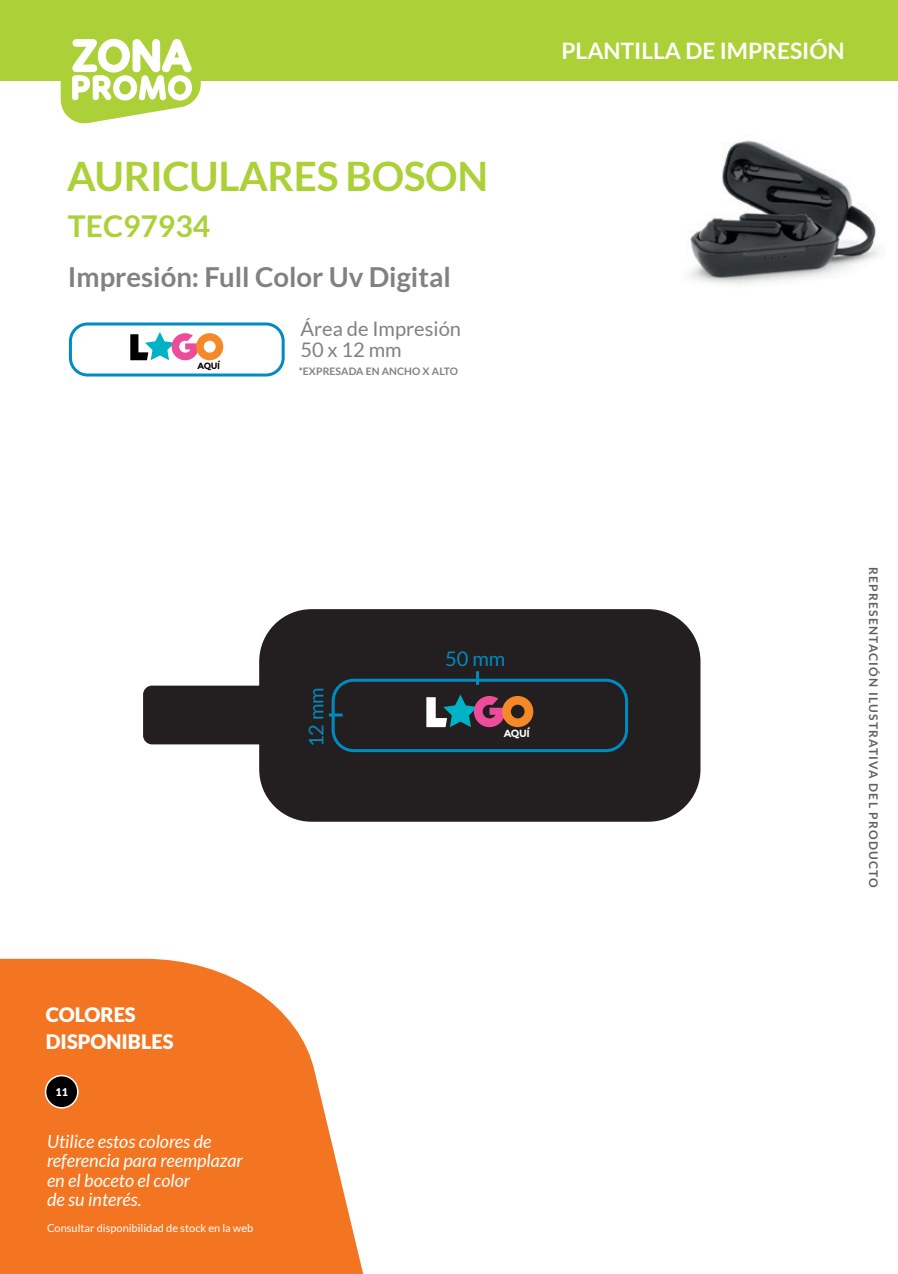
<style>
.page{position:relative;width:898px;height:1274px;background:#fff}
.page>*{position:absolute;margin:0;border:0;box-sizing:border-box;transform-origin:0 0}
.t1{font:700 40.65px "Lato";letter-spacing:-.01em;color:#acd037}
.t2{font:700 30px "Lato";color:#acd037}
.t3{font:700 27.45px "Lato";color:#808180}
.t4{font:700 22.65px "Lato";color:#fff}
.t5{font:20.1px/21.8px "Lato";color:#808180}
.t6{font:20.1px "Lato";color:#008bc3}
.t7{font:900 19.95px/26.5px "Lato";color:#fff}
.t8{font:italic 18px/19.5px "Lato";color:#fff}
.t9{font:700 12px "Lato";letter-spacing:.1em;color:#5f6060}
.t10{font:10.95px "Lato";color:#fff}
.t11{font:900 10.65px "Lato";color:#fff}
.t12{font:700 10.35px "Lato";letter-spacing:.01em;color:#808180}
.t13{font:700 10.35px "Montserrat";color:#fff}
.t14{font:700 9px "Montserrat";color:#000001}
</style>
<div class="page">
<svg style="left:0;top:959px;width:364px;height:315px;background:#f5853b"></svg>
<div style="left:46px;top:1076px;width:32px;height:32px;background:#000001;border-radius:50%"></div>
<div style="left:45px;top:1075px;width:34px;height:34px;border:2px solid #fff;border-radius:50%"></div>
<div style="left:0;top:0;width:897px;height:81px;background:#acd037"></div>
<svg style="left:61px;top:38px;width:140px;height:86px"></svg>
<div style="left:69px;top:322px;width:215px;height:55px;border:3px solid #008bc3;border-radius:17px"></div>
<svg style="left:130px;top:332px;width:93px;height:28px"></svg>
<img style="left:690px;top:140px;width:189px;height:144px">
<div style="left:260px;top:610px;width:439px;height:211px;background:#231f20;border-radius:52px"></div>
<div style="left:331px;top:679px;width:297px;height:73px;border:3px solid #008bc3;border-radius:21px"></div>
<div style="left:144px;top:686px;width:139px;height:58px;background:#231f20;border-radius:8px"></div>
<div style="left:143px;top:686px;width:140px;height:58px;border:1px solid #231f20;border-radius:8px"></div>
<svg style="left:426px;top:695px;width:107px;height:32px"></svg>
<hr style="left:476px;top:671px;width:3px;height:14px;background:#008bc3">
<svg style="left:329px;top:714px;width:13px;height:3px"></svg>
<h1 class="t1" style="left:67px;top:153px;width:422px">AURICULARES BOSON</h1>
<h2 class="t2" style="left:68px;top:209px;width:144px">TEC97934</h2>
<h3 class="t3" style="left:68px;top:261px;width:384px">Impresión: Full Color Uv Digital</h3>
<p class="t14" style="left:197px;top:361px;width:24px">AQUÍ</p>
<p class="t5" style="left:300px;top:317px;width:162px">Área de Impresión<br>50 x 12 mm</p>
<p class="t12" style="left:299px;top:365px;width:161px">*EXPRESADA EN ANCHO X ALTO</p>
<p class="t4" style="left:561px;top:37px;width:285px">PLANTILLA DE IMPRESIÓN</p>
<p class="t6" style="left:305px;top:747px;width:62px;rotate:-90deg">12 mm</p>
<p class="t7" style="left:46px;top:1001px;width:129px">COLORES<br>DISPONIBLES</p>
<p class="t11" style="left:56px;top:1086px;width:14px">11</p>
<p class="t8" style="left:47px;top:1132px;width:197px">Utilice estos colores de referencia para reemplazar en el boceto el color<br>de su interés.</p>
<p class="t10" style="left:47px;top:1222px;width:208px">Consultar disponibilidad de stock en la web</p>
<p class="t6" style="left:445px;top:647px;width:62px">50 mm</p>
<p class="t13" style="left:503px;top:728px;width:28px">AQUÍ</p>
<p class="t9" style="left:880px;top:567px;width:322px;rotate:90deg">REPRESENTACIÓN ILUSTRATIVA DEL PRODUCTO</p>
</div>
